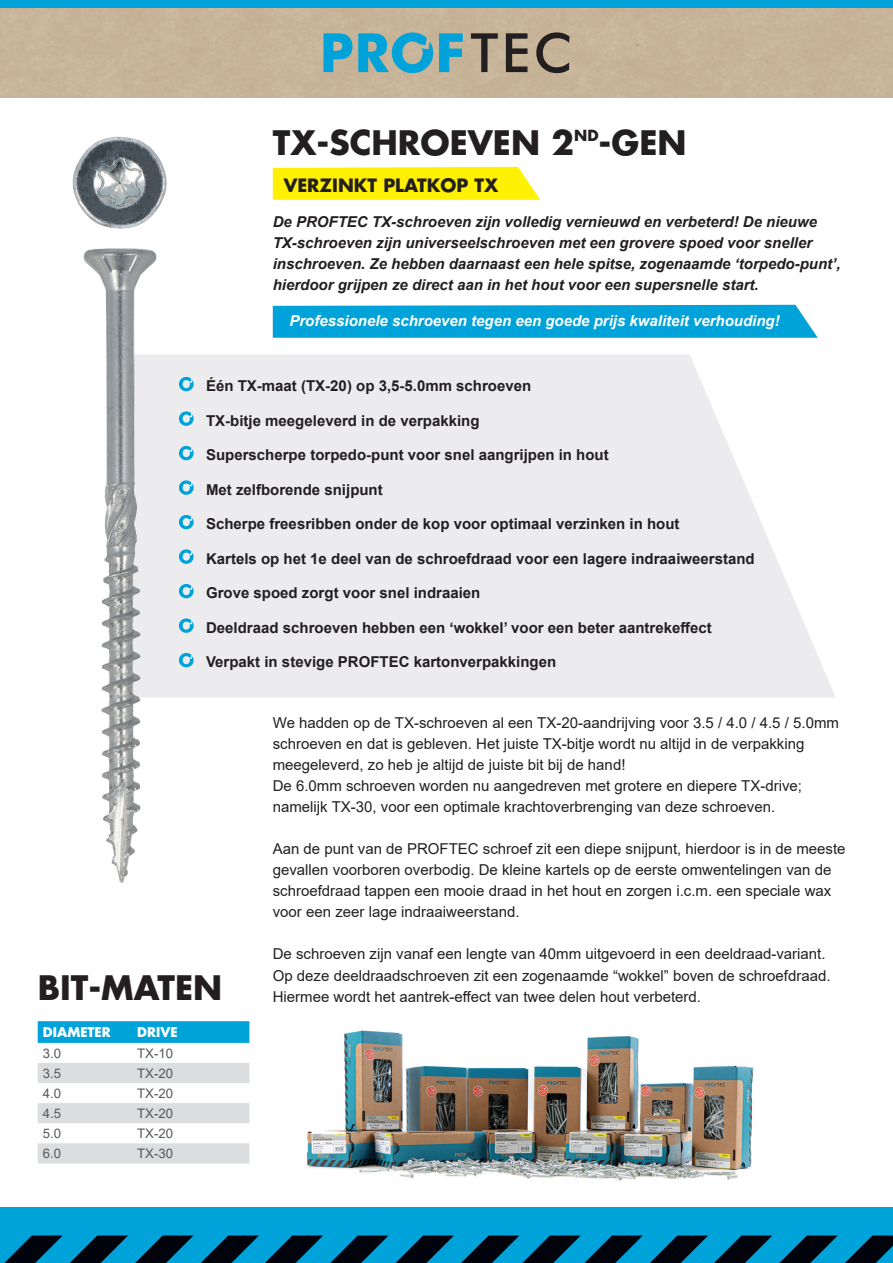
<style>
.page{position:relative;width:893px;height:1263px;background:#fff}
.page>*{position:absolute;margin:0;border:0;box-sizing:border-box;transform-origin:0 0}
.t1{font:700 33px "Futura LT";color:#231f20}
.t2{font:700 18px "Futura LT";color:#231f20}
.t3{font:15px/21px "Arial";color:#231f20}
.t4{font:700 15px "Arial";color:#231f20}
.t5{font:italic 700 15px/21px "Arial";color:#231f20}
.t6{font:italic 700 15px "Arial";color:#fff}
.t7{font:13.2px "Arial";color:#57585a}
.t8{font:700 13.2px "Futura LT";color:#fff}
</style>
<div class="page">
<div style="left:0;top:1207px;width:893px;height:56px;background:#00a3d9"></div>
<svg style="left:4px;top:1235px;width:889px;height:28px"></svg>
<div style="left:0;top:8px;width:893px;height:90px;background:#c7b498"></div>
<div style="left:0;top:0;width:893px;height:8px;background:#00a3d9"></div>
<svg style="left:323px;top:32px;width:140px;height:41px;background:#5aaabb"></svg>
<svg style="left:471px;top:32px;width:98px;height:41px;background:#908270"></svg>
<img style="left:306px;top:1030px;width:468px;height:151px">
<svg style="left:176px;top:355px;width:659px;height:343px;background:#eeeeef"></svg>
<svg style="left:179px;top:377px;width:15px;height:14px"></svg>
<svg style="left:179px;top:411px;width:15px;height:15px"></svg>
<svg style="left:179px;top:446px;width:15px;height:14px"></svg>
<svg style="left:179px;top:480px;width:15px;height:15px"></svg>
<svg style="left:179px;top:515px;width:15px;height:14px"></svg>
<svg style="left:179px;top:549px;width:15px;height:15px"></svg>
<svg style="left:179px;top:584px;width:15px;height:14px"></svg>
<svg style="left:179px;top:618px;width:15px;height:15px"></svg>
<svg style="left:179px;top:653px;width:15px;height:14px"></svg>
<svg style="left:38px;top:1021px;width:211px;height:22px;background:#03a4d9"></svg>
<svg style="left:38px;top:1063px;width:211px;height:100px"></svg>
<svg style="left:273px;top:167px;width:267px;height:33px;background:#fff10f"></svg>
<svg style="left:273px;top:305px;width:545px;height:33px;background:#09a6da"></svg>
<img style="left:83px;top:248px;width:93px;height:635px">
<img style="left:72px;top:136px;width:95px;height:93px">
<h1 class="t1" style="left:273px;top:120px;width:415px">TX-SCHROEVEN 2<sup>ND</sup>-GEN</h1>
<p class="t2" style="left:284px;top:174px;width:216px">VERZINKT PLATKOP TX</p>
<p class="t5" style="left:273px;top:212px;width:569px">De PROFTEC TX-schroeven zijn volledig vernieuwd en verbeterd! De nieuwe TX-schroeven zijn universeelschroeven met een grovere spoed voor sneller inschroeven. Ze hebben daarnaast een hele spitse, zogenaamde ‘torpedo-punt’, hierdoor grijpen ze direct aan in het hout voor een supersnelle start.</p>
<p class="t6" style="left:289px;top:310px;width:492px">Professionele schroeven tegen een goede prijs kwaliteit verhouding!</p>
<p class="t4" style="left:206px;top:375px;width:327px">Één TX-maat (TX-20) op 3,5-5.0mm schroeven</p>
<p class="t4" style="left:206px;top:410px;width:275px">TX-bitje meegeleverd in de verpakking</p>
<p class="t4" style="left:206px;top:444px;width:404px">Superscherpe torpedo-punt voor snel aangrijpen in hout</p>
<p class="t4" style="left:206px;top:479px;width:178px">Met zelfborende snijpunt</p>
<p class="t4" style="left:206px;top:513px;width:475px">Scherpe freesribben onder de kop voor optimaal verzinken in hout</p>
<p class="t4" style="left:206px;top:548px;width:550px">Kartels op het 1e deel van de schroefdraad voor een lagere indraaiweerstand</p>
<p class="t4" style="left:206px;top:582px;width:276px">Grove spoed zorgt voor snel indraaien</p>
<p class="t4" style="left:206px;top:617px;width:507px">Deeldraad schroeven hebben een ‘wokkel’ voor een beter aantrekeffect</p>
<p class="t4" style="left:206px;top:651px;width:352px">Verpakt in stevige PROFTEC kartonverpakkingen</p>
<h1 class="t1" style="left:38px;top:966px;width:186px">BIT-MATEN</h1>
<p class="t8" style="left:43px;top:1024px;width:69px">DIAMETER</p>
<p class="t8" style="left:137px;top:1024px;width:42px">DRIVE</p>
<p class="t7" style="left:43px;top:1044px;width:20px">3.0</p>
<p class="t7" style="left:137px;top:1044px;width:37px">TX-10</p>
<p class="t7" style="left:43px;top:1064px;width:20px">3.5</p>
<p class="t7" style="left:137px;top:1064px;width:37px">TX-20</p>
<p class="t7" style="left:43px;top:1084px;width:20px">4.0</p>
<p class="t7" style="left:137px;top:1084px;width:37px">TX-20</p>
<p class="t7" style="left:43px;top:1104px;width:20px">4.5</p>
<p class="t7" style="left:137px;top:1104px;width:37px">TX-20</p>
<p class="t7" style="left:43px;top:1124px;width:20px">5.0</p>
<p class="t7" style="left:137px;top:1124px;width:37px">TX-20</p>
<p class="t7" style="left:43px;top:1144px;width:20px">6.0</p>
<p class="t7" style="left:137px;top:1144px;width:37px">TX-30</p>
<p class="t3" style="left:273px;top:713px;width:568px">We hadden op de TX-schroeven al een TX-20-aandrijving voor 3.5 / 4.0 / 4.5 / 5.0mm schroeven en dat is gebleven. Het juiste TX-bitje wordt nu altijd in de verpakking meegeleverd, zo heb je altijd de juiste bit bij de hand!<br>De 6.0mm schroeven worden nu aangedreven met grotere en diepere TX-drive; namelijk TX-30, voor een optimale krachtoverbrenging van deze schroeven.</p>
<p class="t3" style="left:273px;top:839px;width:574px">Aan de punt van de PROFTEC schroef zit een diepe snijpunt, hierdoor is in de meeste gevallen voorboren overbodig. De kleine kartels op de eerste omwentelingen van de schroefdraad tappen een mooie draad in het hout en zorgen i.c.m. een speciale wax voor een zeer lage indraaiweerstand.</p>
<p class="t3" style="left:273px;top:944px;width:559px">De schroeven zijn vanaf een lengte van 40mm uitgevoerd in een deeldraad-variant.<br>Op deze deeldraadschroeven zit een zogenaamde “wokkel” boven de schroefdraad.<br>Hiermee wordt het aantrek-effect van twee delen hout verbeterd.</p>
</div>
